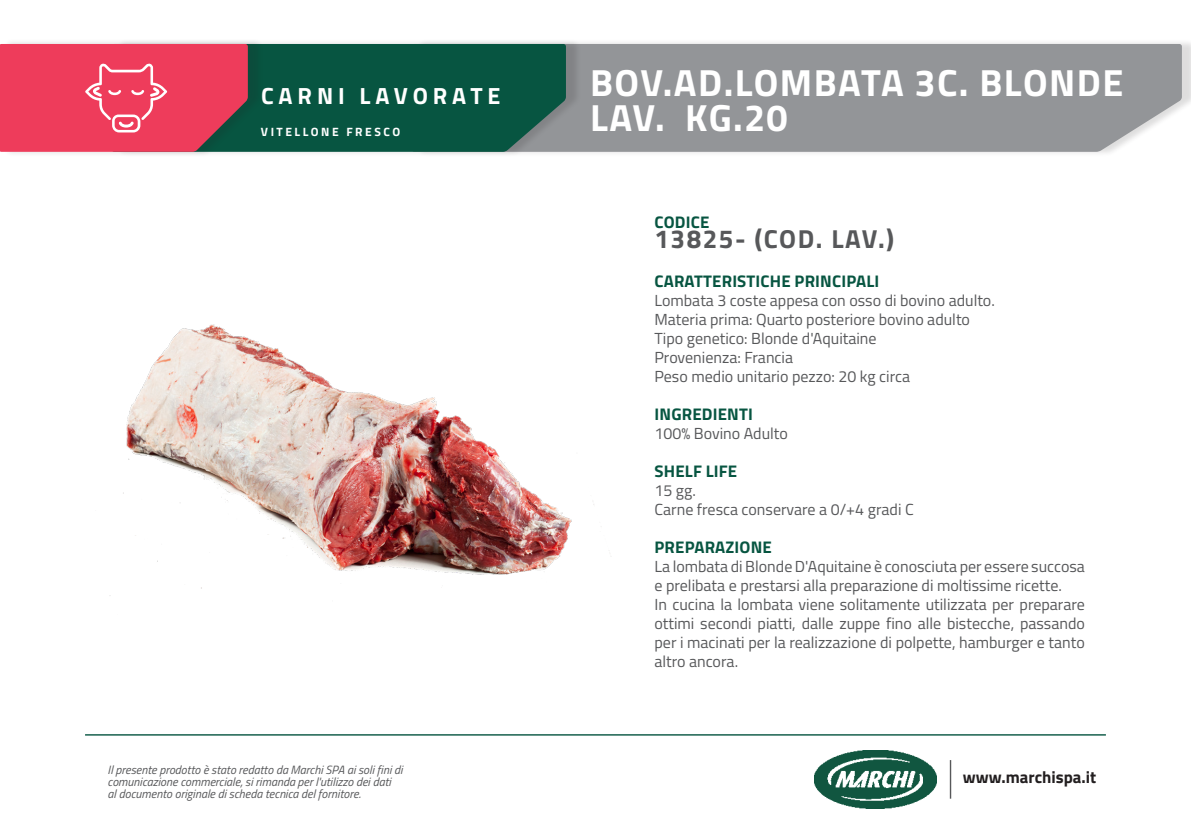
<style>
.page{position:relative;width:1191px;height:840px;background:#fff}
.page>*{position:absolute;margin:0;border:0;box-sizing:border-box;transform-origin:0 0}
.t1{font:700 37.8px/34.2px "Titillium Web";letter-spacing:.035em;color:#fff}
.t2{font:700 26px "Titillium Web";letter-spacing:.06em;color:#57585a}
.t3{font:700 23.4px "Titillium Web";letter-spacing:.2em;color:#fff}
.t4{font:700 16.8px "Titillium Web";letter-spacing:.01em;color:#075541}
.t5{font:700 16.8px "Titillium Web";color:#231f20}
.t6{font:16px/19px "Titillium Web";color:#57585a}
.t7{font:italic 12px/12px "Titillium Web";color:#57585a}
.t8{font:700 12px "Titillium Web";letter-spacing:.21em;color:#fff}
</style>
<div class="page">
<hr style="left:949px;top:759px;width:2px;height:39px;background:#57585a">
<img style="left:814px;top:750px;width:122px;height:58px">
<hr style="left:85px;top:733px;width:1021px;height:2px;background:#075541">
<div style="left:416px;top:39px;width:775px;height:118px;background:#231f20;opacity:.15"></div>
<div style="left:581px;top:44px;width:600px;height:108px;background:#939598"></div>
<div style="left:116px;top:39px;width:465px;height:118px;background:#231f20;opacity:.15"></div>
<div style="left:263px;top:44px;width:303px;height:108px;background:#075541"></div>
<div style="left:4px;top:38px;width:259px;height:119px;background:#231f20;opacity:.15"></div>
<svg style="left:0;top:44px;width:248px;height:108px;background:#e2435f"></svg>
<img style="left:109px;top:324px;width:485px;height:272px">
<p class="t3" style="left:261px;top:78px;width:241px">CARNI LAVORATE</p>
<p class="t8" style="left:261px;top:123px;width:141px">VITELLONE FRESCO</p>
<p class="t3" style="left:302px;top:85px;width:91px">CARNE</p>
<p class="t7" style="left:108px;top:762px;width:296px">Il presente prodotto è stato redatto da Marchi SPA ai soli fini di comunicazione commerciale, si rimanda per l'utilizzo dei dati<br>al documento originale di scheda tecnica del fornitore.</p>
<p class="t1" style="left:590px;top:64px;width:535px">BOV.AD.LOMBATA 3C. BLONDE<br>LAV. KG.20</p>
<p class="t4" style="left:654px;top:209px;width:56px">CODICE</p>
<p class="t2" style="left:654px;top:219px;width:241px">13825- (COD. LAV.)</p>
<p class="t4" style="left:654px;top:267px;width:226px">CARATTERISTICHE PRINCIPALI</p>
<p class="t6" style="left:654px;top:289px;width:342px">Lombata 3 coste appesa con osso di bovino adulto.</p>
<p class="t6" style="left:654px;top:308px;width:317px">Materia prima: Quarto posteriore bovino adulto</p>
<p class="t6" style="left:654px;top:327px;width:224px">Tipo genetico: Blonde d'Aquitaine</p>
<p class="t6" style="left:654px;top:346px;width:140px">Provenienza: Francia</p>
<p class="t6" style="left:654px;top:365px;width:257px">Peso medio unitario pezzo: 20 kg circa</p>
<p class="t4" style="left:654px;top:400px;width:100px">INGREDIENTI</p>
<p class="t6" style="left:654px;top:422px;width:135px">100% Bovino Adulto</p>
<p class="t4" style="left:654px;top:457px;width:84px">SHELF LIFE</p>
<p class="t6" style="left:654px;top:479px;width:43px">15 gg.</p>
<p class="t6" style="left:654px;top:498px;width:261px">Carne fresca conservare a 0/+4 gradi C</p>
<p class="t4" style="left:654px;top:533px;width:119px">PREPARAZIONE</p>
<p class="t6" style="left:654px;top:555px;width:432px">La lombata di Blonde D'Aquitaine è conosciuta per essere succosa e prelibata e prestarsi alla preparazione di moltissime ricette.</p>
<p class="t6" style="left:654px;top:593px;width:432px;text-align:justify">In cucina la lombata viene solitamente utilizzata per preparare ottimi secondi piatti, dalle zuppe fino alle bistecche, passando per i macinati per la realizzazione di polpette, hamburger e tanto altro ancora.</p>
<p class="t5" style="left:963px;top:764px;width:135px">www.marchispa.it</p>
</div>
